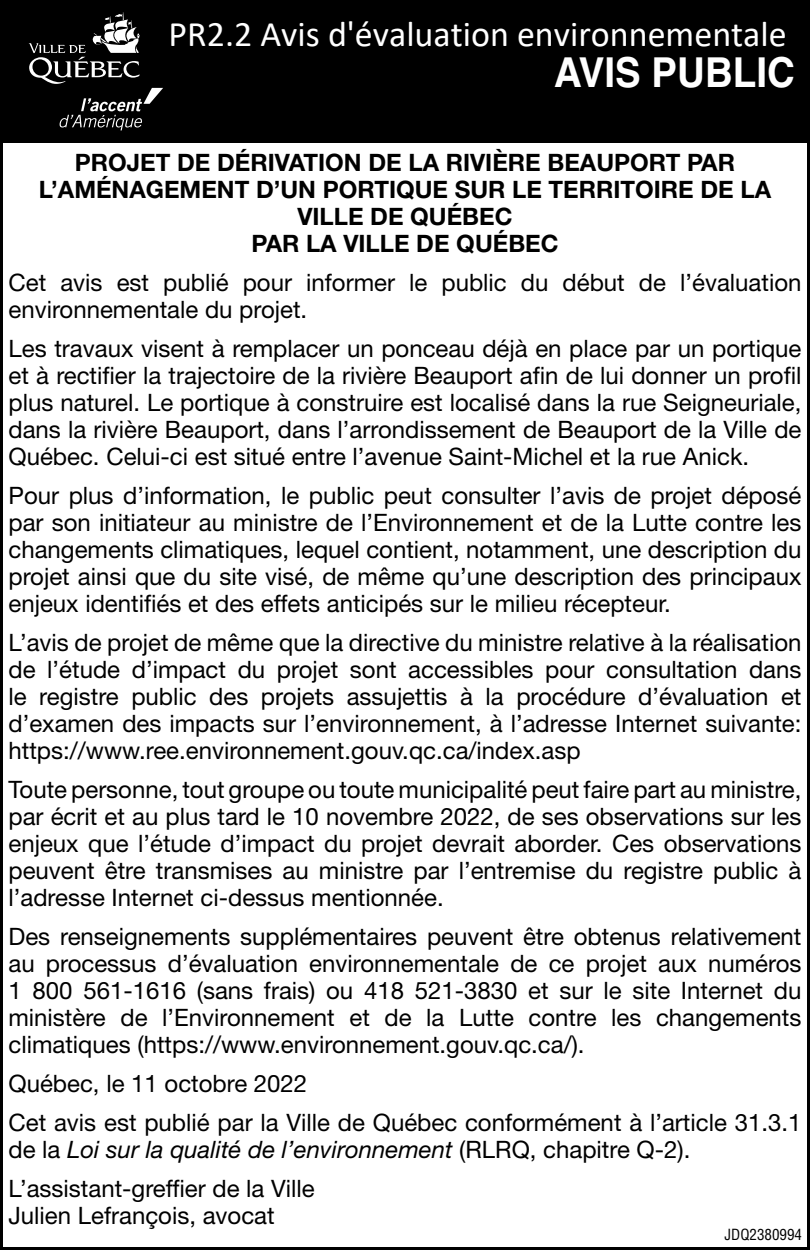
<style>
.page{position:relative;width:810px;height:1250px;background:#fff}
.page>*{position:absolute;margin:0;border:0;box-sizing:border-box;transform-origin:0 0}
.t1{font:700 42px "Helvetica Neue";letter-spacing:.05em;color:#fff;scale:.88 1}
.t2{font:700 41.4px "Helvetica LT Std";color:#fff;scale:.93 1}
.t3{font:36px "Calibri";color:#fff}
.t4{font:24px/27px "Helvetica Neue LT Std";color:#000;text-align:justify}
.t5{font:700 24px/27px "Helvetica Neue LT Std";color:#000;text-align:center}
.t6{font:condensed 15px "Helvetica LT Std";color:#000}
.s1{font-style:italic}
</style>
<div class="page">
<div style="left:0;top:2px;width:810px;height:141px;background:#000"></div>
<svg style="left:29px;top:12px;width:134px;height:118px"></svg>
<h3 class="t3" style="left:169px;top:9px;width:620px">PR2.2 Avis d'évaluation environnementale</h3>
<h1 class="t1" style="left:456px;top:48px;width:388px">APPEL D’OFFRES</h1>
<h2 class="t2" style="left:554px;top:57px;width:261px">AVIS PUBLIC</h2>
<p class="t5" style="left:39px;top:151px;width:734px">PROJET DE DÉRIVATION DE LA RIVIÈRE BEAUPORT PAR L’AMÉNAGEMENT D’UN PORTIQUE SUR LE TERRITOIRE DE LA VILLE DE QUÉBEC<br>PAR LA VILLE DE QUÉBEC</p>
<p class="t4" style="left:9px;top:271px;width:794px">Cet avis est publié pour informer le public du début de l’évaluation environnementale du projet.</p>
<p class="t4" style="left:9px;top:337px;width:794px">Les travaux visent à remplacer un ponceau déjà en place par un portique et à rectifier la trajectoire de la rivière Beauport afin de lui donner un profil plus naturel. Le portique à construire est localisé dans la rue Seigneuriale, dans la rivière Beauport, dans l’arrondissement de Beauport de la Ville de Québec. Celui-ci est situé entre l’avenue Saint-Michel et la rue Anick.</p>
<p class="t4" style="left:9px;top:484px;width:794px">Pour plus d’information, le public peut consulter l’avis de projet déposé par son initiateur au ministre de l’Environnement et de la Lutte contre les changements climatiques, lequel contient, notamment, une description du projet ainsi que du site visé, de même qu’une description des principaux enjeux identifiés et des effets anticipés sur le milieu récepteur.</p>
<p class="t4" style="left:9px;top:631px;width:794px">L’avis de projet de même que la directive du ministre relative à la réalisation de l’étude d’impact du projet sont accessibles pour consultation dans le registre public des projets assujettis à la procédure d’évaluation et d’examen des impacts sur l’environnement, à l’adresse Internet suivante: https://www.ree.environnement.gouv.qc.ca/index.asp</p>
<p class="t4" style="left:9px;top:778px;width:794px">Toute personne, tout groupe ou toute municipalité peut faire part au ministre, par écrit et au plus tard le 10 novembre 2022, de ses observations sur les enjeux que l’étude d’impact du projet devrait aborder. Ces observations peuvent être transmises au ministre par l’entremise du registre public à l’adresse Internet ci-dessus mentionnée.</p>
<p class="t4" style="left:9px;top:925px;width:794px">Des renseignements supplémentaires peuvent être obtenus relativement au processus d’évaluation environnementale de ce projet aux numéros 1 800 561-1616 (sans frais) ou 418 521-3830 et sur le site Internet du ministère de l’Environnement et de la Lutte contre les changements climatiques (https://www.environnement.gouv.qc.ca/).</p>
<p class="t4" style="left:9px;top:1066px;width:794px;line-height:39px">Québec, le 11 octobre 2022<br>Cet avis est publié par la Ville de Québec conformément à l’article 31.3.1</p>
<p class="t4" style="left:9px;top:1132px;width:683px;line-height:39px">de la <span class="s1">Loi sur la qualité de l’environnement</span> (RLRQ, chapitre Q-2).<br>L’assistant-greffier de la Ville</p>
<p class="t4" style="left:9px;top:1204px;width:268px">Julien Lefrançois, avocat</p>
<p class="t6" style="left:725px;top:1228px;width:79px">JDQ2380994</p>
</div>
